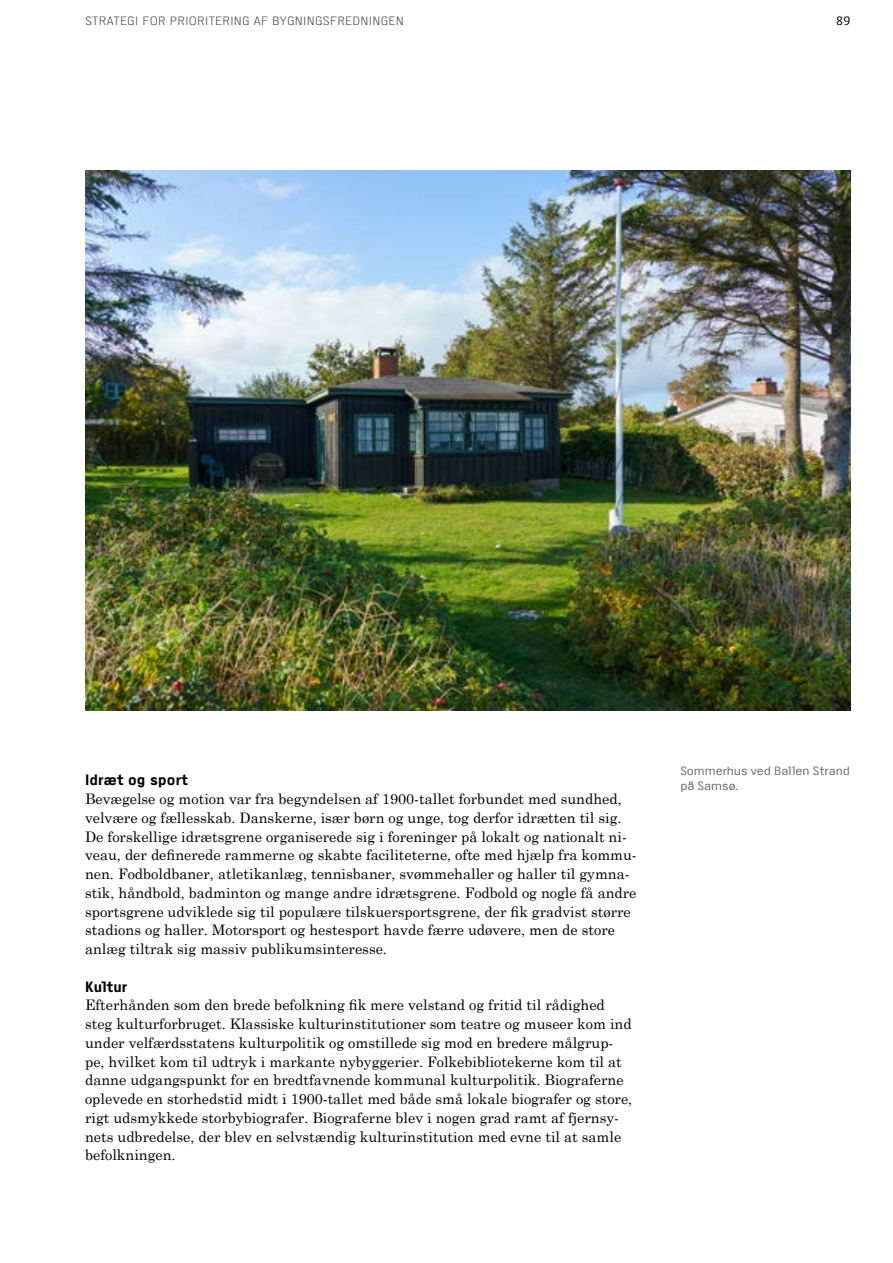
<style>
.page{position:relative;width:893px;height:1263px;background:#fff}
.page>*{position:absolute;margin:0;border:0;box-sizing:border-box;transform-origin:0 0}
.Brødtekstoverskrift{font:700 15px "Access";letter-spacing:.01em;color:#000}
.Brødtekst{font:14.4px/18.8px "Century Schoolbook";color:#000}
.t1{font:300 12px "Access";letter-spacing:.025em;color:#3c3c3b}
.Billedtekst{font:12px/14.7px "Access";color:#646363}
.t2{font:12px "Access";color:#000}
</style>
<div class="page">
<img style="left:85px;top:170px;width:765px;height:540px">
<p class="t1" style="left:85px;top:15px;width:320px">STRATEGI FOR PRIORITERING AF BYGNINGSFREDNINGEN</p>
<p class="t2" style="left:836px;top:15px;width:16px">89</p>
<p class="Brødtekstoverskrift" style="left:85px;top:772px;width:104px">Idræt og sport</p>
<p class="Brødtekst" style="left:85px;top:788px;width:553px">Bevægelse og motion var fra begyndelsen af 1900-tallet forbundet med sundhed, velvære og fællesskab. Danskerne, især børn og unge, tog derfor idrætten til sig.<br>De forskellige idrætsgrene organiserede sig i foreninger på lokalt og nationalt ni&shy;veau, der definerede rammerne og skabte faciliteterne, ofte med hjælp fra kommu&shy;nen. Fodboldbaner, atletikanlæg, tennisbaner, svømmehaller og haller til gymna&shy;stik, håndbold, badminton og mange andre idrætsgrene. Fodbold og nogle få andre sportsgrene udviklede sig til populære tilskuersportsgrene, der fik gradvist større stadions og haller. Motorsport og hestesport havde færre udøvere, men de store anlæg tiltrak sig massiv publikumsinteresse.</p>
<p class="Brødtekstoverskrift" style="left:85px;top:978px;width:44px">Kultur</p>
<p class="Brødtekst" style="left:85px;top:994px;width:549px">Efterhånden som den brede befolkning fik mere velstand og fritid til rådighed steg kulturforbruget. Klassiske kulturinstitutioner som teatre og museer kom ind under velfærdsstatens kulturpolitik og omstillede sig mod en bredere målgrup&shy;pe, hvilket kom til udtryk i markante nybyggerier. Folkebibliotekerne kom til at danne udgangspunkt for en bredtfavnende kommunal kulturpolitik. Biograferne oplevede en storhedstid midt i 1900-tallet med både små lokale biografer og store, rigt udsmykkede storbybiografer. Biograferne blev i nogen grad ramt af fjernsy&shy;nets udbredelse, der blev en selvstændig kulturinstitution med evne til at samle befolkningen.</p>
<p class="Billedtekst" style="left:680px;top:764px;width:171px">Sommerhus ved Ballen Strand på Samsø.</p>
</div>
